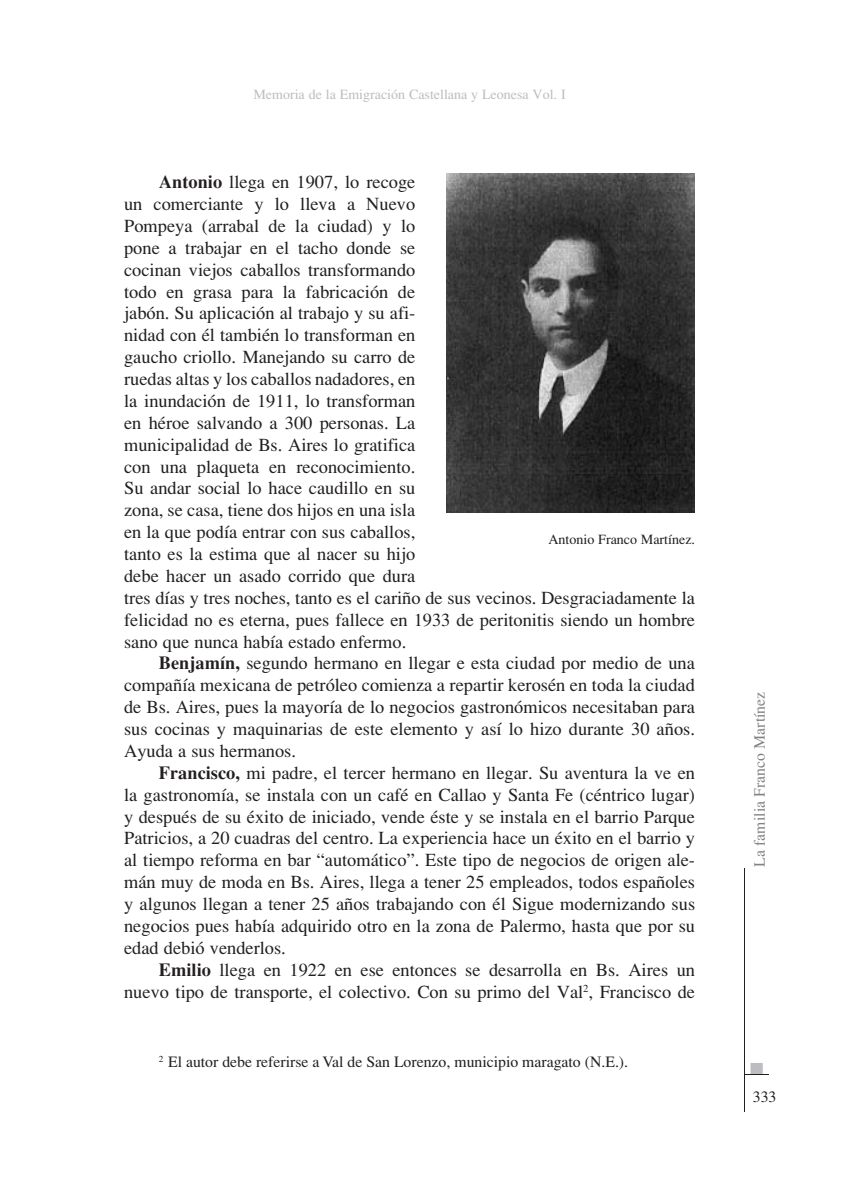
<style>
.page{position:relative;width:844px;height:1191px;background:#fff}
.page>*{position:absolute;margin:0;border:0;box-sizing:border-box;transform-origin:0 0}
.t1{font:18.38px/21.9px "Times";color:#231f20;text-align:justify}
.t2{font:17.5px "Zapf Dingbats ITC";color:#bcbdc0}
.t3{font:15.75px "Times";color:#231f20}
.t4{font:15.75px "Times";color:#808285}
.t5{font:14px "Times";color:#bcbdc0}
.t6{font:14px "Times";color:#231f20}
.s1{font-weight:700}
</style>
<div class="page">
<svg style="left:744px;top:1074px;width:24px;height:1px"></svg>
<hr style="left:743px;top:868px;width:1px;height:243px;background:#231f20">
<img style="left:446px;top:174px;width:248px;height:338px">
<p class="t5" style="left:253px;top:86px;width:313px">Memoria de la Emigración Castellana y Leonesa Vol. I</p>
<p class="t1" style="left:124px;top:171px;width:572px;text-align:left;text-indent:35px"><span class="s1">antonio</span> llega en 1907, lo recoge<br>un comerciante y lo lleva a Nuevo<br>Pompeya (arrabal de la ciudad) y lo<br>pone a trabajar en el tacho donde se<br>cocinan viejos caballos transformando<br>todo en grasa para la fabricación de<br>jabón. Su aplicación al trabajo y su afi-<br>nidad con él también lo transforman en<br>gaucho criollo. Manejando su carro de<br>ruedas altas y los caballos nadadores, en<br>la inundación de 1911, lo transforman<br>en héroe salvando a 300 personas. La<br>municipalidad de Bs. Aires lo gratifica<br>con una plaqueta en reconocimiento.<br>Su andar social lo hace caudillo en su<br>zona, se casa, tiene dos hijos en una isla<br>en la que podía entrar con sus caballos,<br>tanto es la estima que al nacer su hijo<br>debe hacer un asado corrido que dura<br>tres días y tres noches, tanto es el cariño de sus vecinos. Desgraciadamente la felicidad no es eterna, pues fallece en 1933 de peritonitis siendo un hombre sano que nunca había estado enfermo.</p>
<p class="t1" style="left:124px;top:652px;width:572px;text-indent:35px"><span class="s1">benjamín,</span> segundo hermano en llegar e esta ciudad por medio de una compañía mexicana de petróleo comienza a repartir kerosén en toda la ciudad de Bs. Aires, pues la mayoría de lo negocios gastronómicos necesitaban para sus cocinas y maquinarias de este elemento y así lo hizo durante 30 años.<br>Ayuda a sus hermanos.</p>
<p class="t1" style="left:124px;top:761px;width:572px;text-indent:35px"><span class="s1">Francisco,</span> mi padre, el tercer hermano en llegar. Su aventura la ve en la gastronomía, se instala con un café en Callao y Santa Fe (céntrico lugar) y después de su éxito de iniciado, vende éste y se instala en el barrio Parque Patricios, a 20 cuadras del centro. La experiencia hace un éxito en el barrio y al tiempo reforma en bar “automático”. Este tipo de negocios de origen ale&shy;mán muy de moda en Bs. Aires, llega a tener 25 empleados, todos españoles y algunos llegan a tener 25 años trabajando con él Sigue modernizando sus negocios pues había adquirido otro en la zona de Palermo, hasta que por su edad debió venderlos.</p>
<p class="t1" style="left:124px;top:958px;width:572px;text-align:right"><span class="s1">emilio</span> llega en 1922 en ese entonces se desarrolla en Bs. Aires un nuevo tipo de transporte, el colectivo. Con su primo del Val<sup>2</sup>, Francisco de</p>
<p class="t6" style="left:548px;top:531px;width:148px">Antonio Franco Martínez.</p>
<p class="t3" style="left:159px;top:1052px;width:470px"><sup>2</sup> El autor debe referirse a Val de San Lorenzo, municipio maragato (N.E.).</p>
<p class="t4" style="left:750px;top:866px;width:176px;rotate:-90deg">La familia Franco Martínez</p>
<p class="t2" style="left:750px;top:1060px;width:15px">■</p>
<p class="t3" style="left:752px;top:1087px;width:25px">333</p>
</div>
